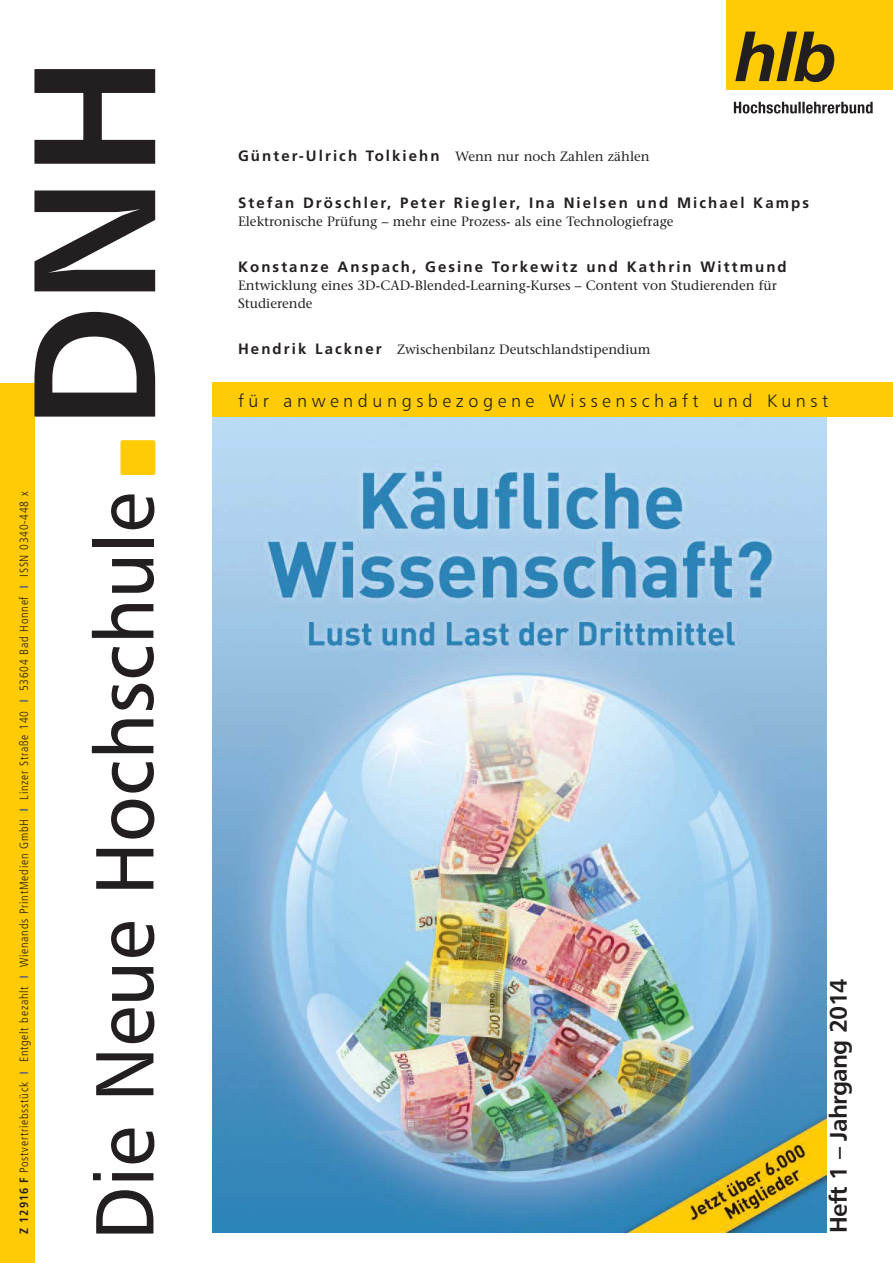
<style>
.page{position:relative;width:893px;height:1263px;background:#fff}
.page>*{position:absolute;margin:0;border:0;box-sizing:border-box;transform-origin:0 0}
.t1{font:174px "Humanist 777 BT Bold B";color:#231f20}
.t2{font:82.5px "Humanist 777 BT Roman B";color:#231f20;scale:.95 1}
.t3{font:43.5px "Carta";color:#ffcb04}
.t4{font:24px "Humanist 777 BT Bold B";letter-spacing:-.03em;color:#231f20}
.t5{font:18px "Humanist 777 BT Light B";letter-spacing:.25em;color:#231f20}
.t6{font:300 15px "Frutiger";letter-spacing:.14em;color:#231f20}
.t7{font:13.5px/18px "Stone Serif";color:#231f20}
.t8{font:300 condensed 12px "Frutiger";letter-spacing:.06em;color:#231f20}
.s1{font-weight:700}
.s2{color:#6d6e70}
.s3{font-family:"Frutiger";font-weight:300;font-size:15px}
</style>
<div class="page">
<div style="left:765px;top:0;width:128px;height:90px;background:#ffcb04"></div>
<img style="left:213px;top:417px;width:614px;height:816px">
<div style="left:0;top:383px;width:34px;height:880px;background:#ffcb04"></div>
<div style="left:213px;top:383px;width:680px;height:34px;background:#ffcb04"></div>
<div style="left:727px;top:0;width:153px;height:90px;background:#ffcb04"></div>
<svg style="left:735px;top:32px;width:99px;height:50px"></svg>
<svg style="left:734px;top:102px;width:138px;height:12px"></svg>
<h1 class="t1" style="left:-7px;top:430px;width:376px;rotate:-90deg">DNH</h1>
<h3 class="t3" style="left:115px;top:475px;width:36px;rotate:-90deg">-</h3>
<p class="t8" style="left:19px;top:1234px;width:744px;rotate:-90deg"><span class="s1">Z 12916 F</span> Postvertriebsstück <span class="s2">❙</span> Entgelt bezahlt <span class="s2">❙</span> Wienands PrintMedien GmbH <span class="s2">❙</span> Linzer Straße 140 <span class="s2">❙</span> 53604 Bad Honnef <span class="s2">❙</span> ISSN 0340-448 x</p>
<h2 class="t2" style="left:89px;top:1240px;width:789px;rotate:-90deg">Die Neue Hochschule</h2>
<p class="t7" style="left:238px;top:149px;width:413px"><span class="s3">Günter-Ulrich Tolkiehn</span> Wenn nur noch Zahlen zählen</p>
<p class="t6" style="left:238px;top:196px;width:572px">Stefan Dröschler, Peter Riegler, Ina Nielsen und Michael Kamps</p>
<p class="t7" style="left:238px;top:213px;width:437px">Elektronische Prüfung – mehr eine Prozess- als eine Technologiefrage</p>
<p class="t6" style="left:238px;top:260px;width:550px">Konstanze Anspach, Gesine Torkewitz und Kathrin Wittmund</p>
<p class="t7" style="left:238px;top:277px;width:540px">Entwicklung eines 3D-CAD-Blended-Learning-Kurses – Content von Studierenden für<br>Studierende</p>
<p class="t7" style="left:238px;top:342px;width:414px"><span class="s3">Hendrik Lackner</span> Zwischenbilanz Deutschlandstipendium</p>
<h3 class="t5" style="left:238px;top:393px;width:592px">für anwendungsbezogene Wissenschaft und Kunst</h3>
<h3 class="t4" style="left:824px;top:1233px;width:256px;rotate:-90deg">Heft 1 – Jahrgang 2014</h3>
</div>
